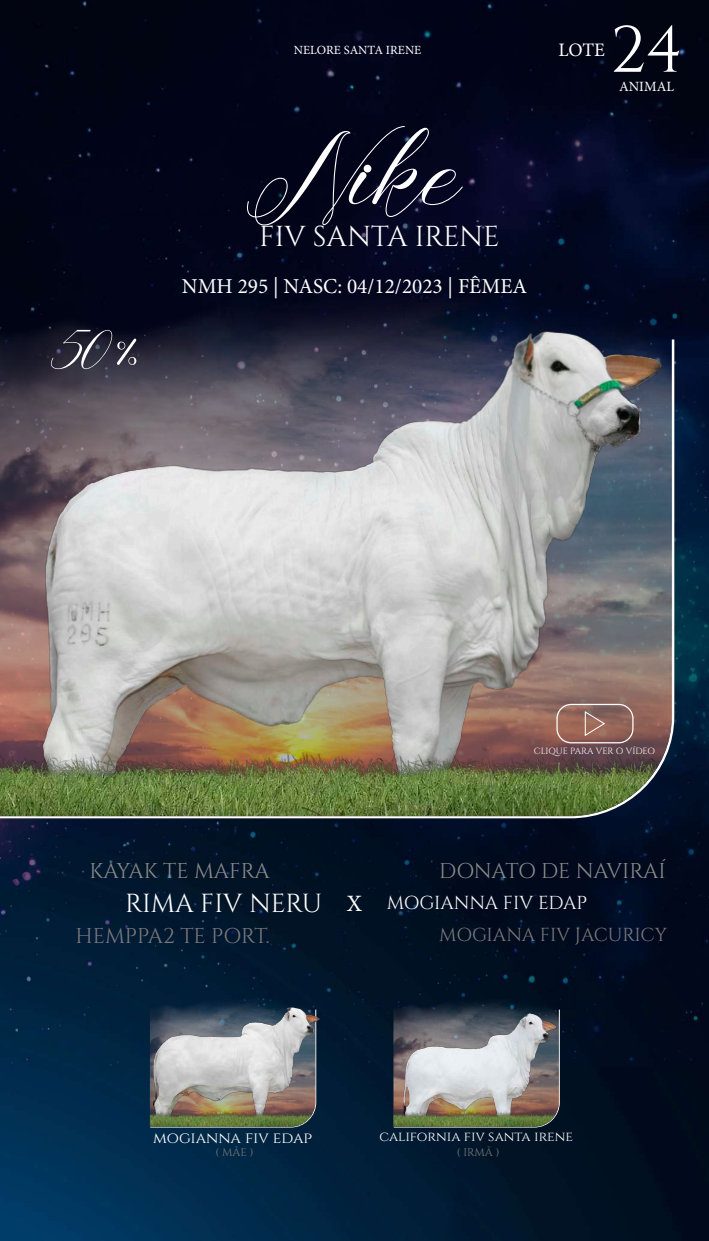
<style>
.page{position:relative;width:709px;height:1241px;background:#fff}
.page>*{position:absolute;margin:0;border:0;box-sizing:border-box;transform-origin:0 0}
.t1{font:89.75px "Amira";color:#fff}
.t2{font:65.25px "Cinzel";color:#fff}
.t3{font:55.88px "Amira";color:#fff}
.t4{font:28.75px "Cinzel";color:#fff}
.t5{font:26px "Cinzel";letter-spacing:-.005em;color:#fff}
.t6{font:23.38px "Minion Pro";color:#fff}
.t7{font:21.38px "Cinzel";letter-spacing:-.015em;color:#8c8b8b}
.t8{font:21.38px "Cinzel";color:#7c797d}
.t9{font:21.25px "Minion Pro";color:#fff}
.t10{font:19px "Minion Pro";color:#fff}
.t11{font:18.75px "Cinzel";color:#7c797d}
.t12{font:18.75px "Cinzel";letter-spacing:-.005em;color:#fff}
.t13{font:15.75px "Cinzel";color:#fff}
.t14{font:14.12px "Minion Pro";color:#fff}
.t15{font:13.75px "Cinzel";color:#fff}
.t16{font:12.5px "Minion Pro";color:#fff}
.t17{font:11.25px "Cinzel";color:#7c797d}
.t18{font:9px "Cinzel";letter-spacing:-.015em;color:#fff}
</style>
<div class="page">
<img style="left:0;top:0;width:709px;height:1240px">
<img style="left:0;top:297px;width:672px;height:519px">
<img style="left:30px;top:319px;width:640px;height:468px">
<img style="left:0;top:747px;width:666px;height:69px">
<div style="left:556px;top:703px;width:77px;height:40px;border:1px solid #fff;border-radius:14px"></div>
<svg style="left:584px;top:710px;width:22px;height:27px"></svg>
<img style="left:150px;top:998px;width:165px;height:128px">
<img style="left:393px;top:998px;width:166px;height:128px">
<img style="left:153px;top:1005px;width:168px;height:118px">
<img style="left:399px;top:1011px;width:159px;height:98px">
<img style="left:150px;top:1109px;width:164px;height:17px">
<img style="left:393px;top:1109px;width:165px;height:17px">
<h3 class="t3" style="left:55px;top:317px;width:85px">50%</h3>
<p class="t16" style="left:294px;top:42px;width:129px">NELORE SANTA IRENE</p>
<p class="t10" style="left:558px;top:37px;width:48px">LOTE</p>
<h2 class="t2" style="left:610px;top:12px;width:75px">24</h2>
<p class="t14" style="left:619px;top:77px;width:57px">ANIMAL</p>
<h1 class="t1" style="left:247px;top:121px;width:216px">Nike</h1>
<h3 class="t4" style="left:259px;top:220px;width:242px">FIV SANTA IRENE</h3>
<p class="t9" style="left:182px;top:271px;width:347px">NMH 295 | NASC: 04/12/2023 | FÊMEA</p>
<p class="t18" style="left:534px;top:745px;width:123px">CLIQUE PARA VER O VÍDEO</p>
<p class="t7" style="left:89px;top:858px;width:182px">KAYAK TE MAFRA</p>
<p class="t7" style="left:439px;top:858px;width:228px">DONATO DE NAVIRAÍ</p>
<p class="t6" style="left:347px;top:887px;width:17px">X</p>
<p class="t5" style="left:125px;top:888px;width:198px">RIMA FIV NERU</p>
<p class="t12" style="left:387px;top:891px;width:202px">MOGIANNA FIV EDAP</p>
<p class="t8" style="left:75px;top:923px;width:196px">HEMPPA2 TE PORT.</p>
<p class="t11" style="left:439px;top:923px;width:229px">MOGIANA FIV JACURICY</p>
<p class="t13" style="left:153px;top:1128px;width:161px">mogianna fiv edap</p>
<p class="t15" style="left:379px;top:1128px;width:195px">california fiv santa irene</p>
<p class="t17" style="left:215px;top:1145px;width:40px">( MÃE )</p>
<p class="t17" style="left:457px;top:1145px;width:44px">( IRMÃ )</p>
</div>
